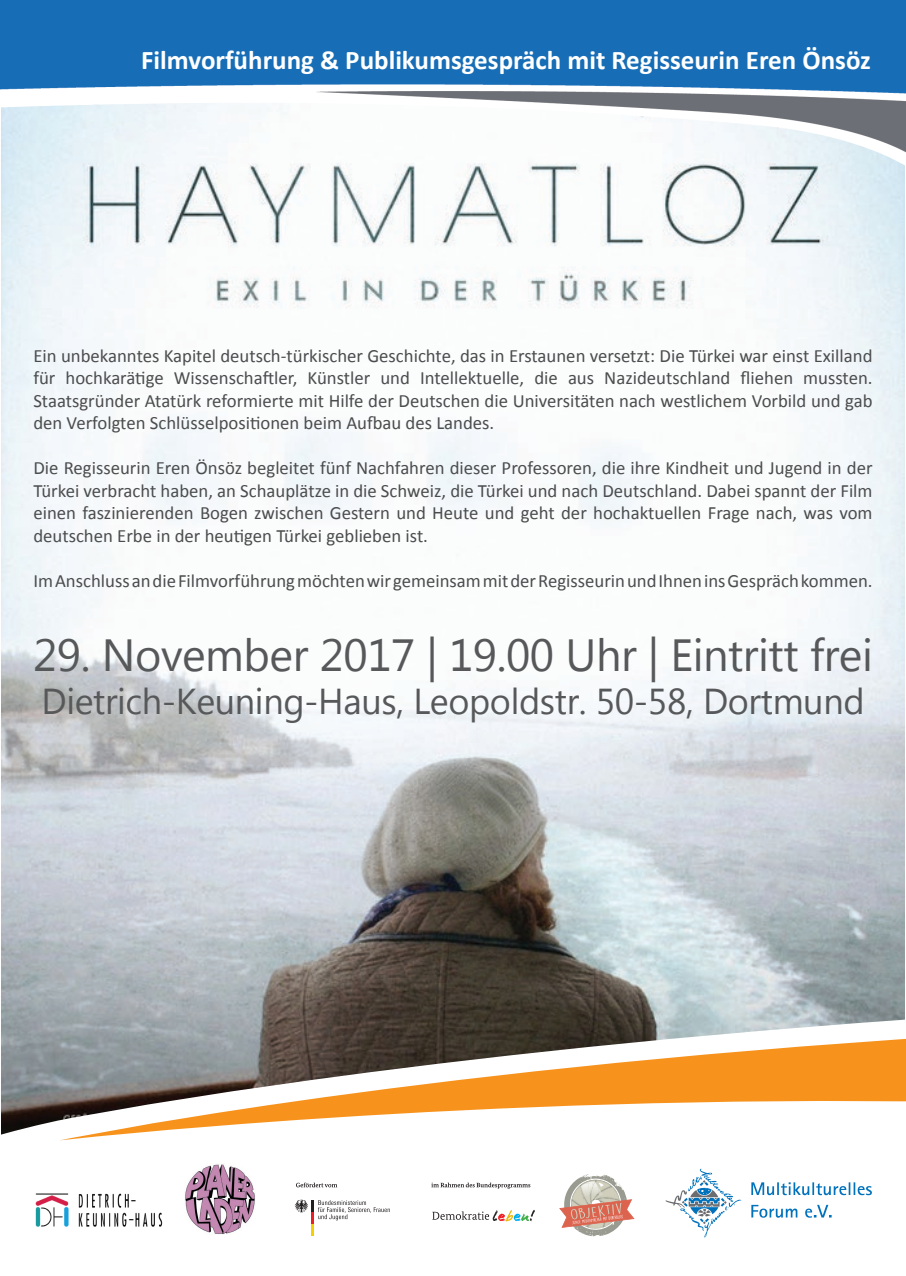
<style>
.page{position:relative;width:906px;height:1276px;background:#fff}
.page>*{position:absolute;margin:0;border:0;box-sizing:border-box;transform-origin:0 0}
.t1{font:45px "Lao UI";letter-spacing:-.01em;color:#57585a}
.t2{font:36px "Lao UI";letter-spacing:-.01em;color:#57585a}
.t3{font:700 27px "Calibri";color:#fff}
.t4{font:18.75px/22.5px "Calibri";color:#4b4c4d;text-align:justify}
</style>
<div class="page">
<img style="left:1px;top:166px;width:904px;height:968px">
<img style="left:0;top:0;width:906px;height:166px">
<img style="left:36px;top:1193px;width:127px;height:34px">
<svg style="left:559px;top:1174px;width:75px;height:63px"></svg>
<svg style="left:294px;top:1199px;width:96px;height:36px"></svg>
<svg style="left:432px;top:1210px;width:103px;height:11px"></svg>
<svg style="left:296px;top:1182px;width:41px;height:5px"></svg>
<svg style="left:431px;top:1182px;width:99px;height:6px"></svg>
<svg style="left:665px;top:1168px;width:76px;height:69px"></svg>
<svg style="left:751px;top:1182px;width:121px;height:13px"></svg>
<svg style="left:751px;top:1204px;width:80px;height:13px"></svg>
<img style="left:185px;top:1164px;width:70px;height:71px">
<h3 class="t3" style="left:141px;top:43px;width:731px">Filmvorführung &amp; Publikumsgespräch mit Regisseurin Eren Önsöz</h3>
<p class="t4" style="left:33px;top:344px;width:840px">Ein unbekanntes Kapitel deutsch-türkischer Geschichte, das in Erstaunen versetzt: Die Türkei war einst Exilland für hochkarätige Wissenschaftler, Künstler und Intellektuelle, die aus Nazideutschland fliehen mussten.<br>Staatsgründer Atatürk reformierte mit Hilfe der Deutschen die Universitäten nach westlichem Vorbild und gab den Verfolgten Schlüsselpositionen beim Aufbau des Landes.</p>
<p class="t4" style="left:33px;top:457px;width:840px">Die Regisseurin Eren Önsöz begleitet fünf Nachfahren dieser Professoren, die ihre Kindheit und Jugend in der Türkei verbracht haben, an Schauplätze in die Schweiz, die Türkei und nach Deutschland. Dabei spannt der Film einen faszinierenden Bogen zwischen Gestern und Heute und geht der hochaktuellen Frage nach, was vom deutschen Erbe in der heutigen Türkei geblieben ist.</p>
<p class="t4" style="left:33px;top:569px;width:840px">Im Anschluss an die Filmvorführung möchten wir gemeinsam mit der Regisseurin und Ihnen ins Gespräch kommen.</p>
<h1 class="t1" style="left:33px;top:624px;width:841px">29. November 2017 | 19.00 Uhr | Eintritt frei</h1>
<h2 class="t2" style="left:41px;top:677px;width:824px">Dietrich-Keuning-Haus, Leopoldstr. 50-58, Dortmund</h2>
</div>
